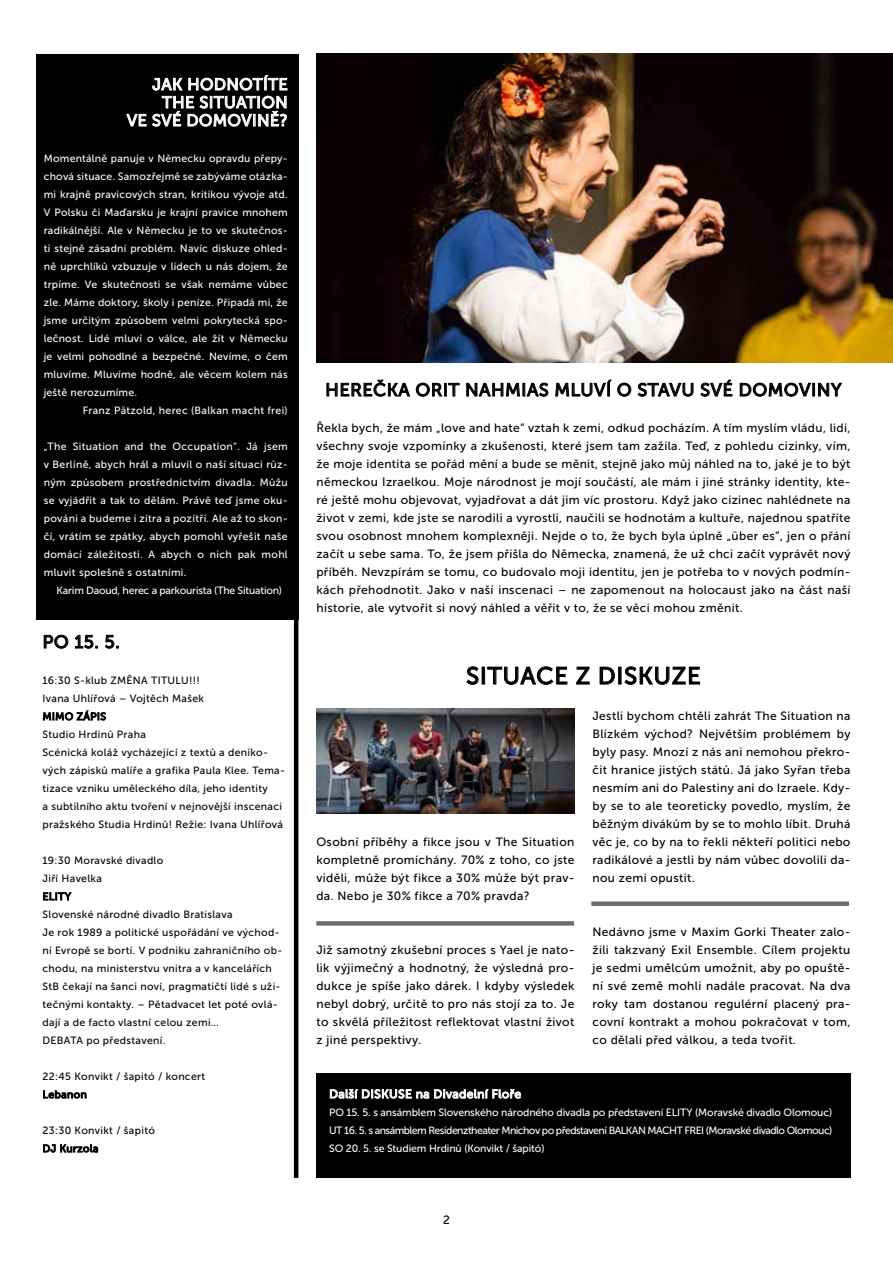
<style>
.page{position:relative;width:893px;height:1263px;background:#fff}
.page>*{position:absolute;margin:0;border:0;box-sizing:border-box;transform-origin:0 0}
.t1{font:24px "Museo Sans 500";letter-spacing:.03em;color:#000}
.t2{font:18px "Museo Sans 500";letter-spacing:.03em;color:#000}
.t3{font:16.5px/18px "Museo Sans 500";letter-spacing:.02em;color:#fff;text-align:right}
.t4{font:12px/18px "Museo Sans 500";letter-spacing:.03em;color:#000;text-align:justify}
.t5{font:12px "Museo Sans 500";letter-spacing:.03em;color:#fff}
.t6{font:10.5px/18px "Museo Sans 500";letter-spacing:.02em;color:#fff;text-align:justify}
.t7{font:10.5px/18px "Museo Sans 500";letter-spacing:.03em;color:#000}
.t8{font:10.5px "Museo Sans 500";letter-spacing:-.02em;color:#fff}
</style>
<div class="page">
<svg style="left:326px;top:380px;width:84px;height:17px"></svg>
<svg style="left:416px;top:382px;width:44px;height:15px"></svg>
<svg style="left:466px;top:382px;width:82px;height:15px"></svg>
<svg style="left:555px;top:380px;width:76px;height:17px"></svg>
<svg style="left:637px;top:382px;width:57px;height:15px"></svg>
<svg style="left:700px;top:380px;width:33px;height:17px"></svg>
<svg style="left:740px;top:382px;width:102px;height:15px"></svg>
<svg style="left:44px;top:634px;width:24px;height:15px"></svg>
<svg style="left:75px;top:635px;width:23px;height:14px"></svg>
<svg style="left:105px;top:635px;width:14px;height:14px"></svg>
<svg style="left:43px;top:710px;width:63px;height:10px"></svg>
<svg style="left:43px;top:892px;width:28px;height:8px"></svg>
<svg style="left:43px;top:1090px;width:43px;height:8px"></svg>
<svg style="left:43px;top:1144px;width:55px;height:8px"></svg>
<hr style="left:294px;top:619px;width:4px;height:559px;background:#000">
<div style="left:36px;top:54px;width:262px;height:565px;background:#000"></div>
<svg style="left:152px;top:78px;width:30px;height:12px"></svg>
<svg style="left:188px;top:75px;width:99px;height:15px"></svg>
<svg style="left:126px;top:114px;width:20px;height:12px"></svg>
<svg style="left:152px;top:96px;width:135px;height:30px"></svg>
<div style="left:316px;top:1074px;width:534px;height:104px;background:#000"></div>
<svg style="left:330px;top:1089px;width:191px;height:9px"></svg>
<svg style="left:466px;top:666px;width:13px;height:19px"></svg>
<div style="left:482px;top:667px;width:3px;height:17px;border:1px solid #000"></div>
<svg style="left:487px;top:666px;width:80px;height:19px"></svg>
<svg style="left:576px;top:666px;width:14px;height:19px"></svg>
<svg style="left:600px;top:666px;width:15px;height:19px"></svg>
<div style="left:618px;top:667px;width:3px;height:17px;border:1px solid #000"></div>
<svg style="left:624px;top:666px;width:76px;height:19px"></svg>
<div style="left:316px;top:921px;width:258px;height:5px;background:#6d6e71"></div>
<div style="left:591px;top:901px;width:258px;height:5px;background:#6d6e71"></div>
<img style="left:316px;top:709px;width:258px;height:105px">
<img style="left:316px;top:54px;width:577px;height:309px">
<h3 class="t3" style="left:127px;top:75px;width:162px">JAK HODNOTÍTE<br>THE SITUATION<br>VE SVÉ DOMOVINĚ?</h3>
<p class="t6" style="left:44px;top:149px;width:245px">Momentálně panuje v Německu opravdu přepy&shy;chová situace. Samozřejmě se zabýváme otázka&shy;mi krajně pravicových stran, kritikou vývoje atd.<br>V Polsku či Maďarsku je krajní pravice mnohem radikálnější. Ale v Německu je to ve skutečnos&shy;ti stejně zásadní problém. Navíc diskuze ohled&shy;ně uprchlíků vzbuzuje v lidech u nás dojem, že trpíme. Ve skutečnosti se však nemáme vůbec zle. Máme doktory, školy i peníze. Připadá mi, že jsme určitým způsobem velmi pokrytecká spo&shy;lečnost. Lidé mluví o válce, ale žít v Německu je velmi pohodlné a bezpečné. Nevíme, o čem mluvíme. Mluvíme hodně, ale věcem kolem nás ještě nerozumíme.</p>
<p class="t6" style="left:83px;top:401px;width:206px">Franz Pätzold, herec (Balkan macht frei)</p>
<p class="t6" style="left:44px;top:437px;width:245px">„The Situation and the Occupation“. Já jsem v Berlíně, abych hrál a mluvil o naší situaci růz&shy;ným způsobem prostřednictvím divadla. Můžu se vyjádřit a tak to dělám. Právě teď jsme oku&shy;pováni a budeme i zítra a pozítří. Ale až to skon&shy;čí, vrátím se zpátky, abych pomohl vyřešit naše domácí záležitosti. A abych o nich pak mohl mluvit spolešně s ostatními.</p>
<p class="t8" style="left:57px;top:585px;width:227px">Karim Daoud, herec a parkourista (The Situation)</p>
<h2 class="t2" style="left:43px;top:632px;width:79px">PO 15. 5.</h2>
<p class="t7" style="left:43px;top:671px;width:244px">16:30 S-klub ZMĚNA TITULU!!!<br>Ivana Uhlířová – Vojtěch Mašek<br>MIMO ZÁPIS<br>Studio Hrdinů Praha<br>Scénická koláž vycházející z textů a deníko&shy;vých zápisků malíře a grafika Paula Klee. Tema&shy;tizace vzniku uměleckého díla, jeho identity<br>a subtilního aktu tvoření v nejnovější inscenaci pražského Studia Hrdinů! Režie: Ivana Uhlířová</p>
<p class="t7" style="left:43px;top:851px;width:241px">19:30 Moravské divadlo<br>Jiří Havelka<br>ELITY<br>Slovenské národné divadlo Bratislava<br>Je rok 1989 a politické uspořádání ve východ&shy;ní Evropě se bortí. V podniku zahraničního ob&shy;chodu, na ministerstvu vnitra a v kancelářích StB čekají na šanci noví, pragmatičtí lidé s uži&shy;tečnými kontakty. – Pětadvacet let poté ovlá&shy;dají a de facto vlastní celou zemi…<br>DEBATA po představení.</p>
<p class="t7" style="left:43px;top:1067px;width:164px">22:45 Konvikt / šapitó / koncert<br>Lebanon</p>
<p class="t7" style="left:43px;top:1121px;width:114px">23:30 Konvikt / šapitó<br>DJ Kurzola</p>
<h2 class="t2" style="left:325px;top:380px;width:518px">HEREČKA ORIT NAHMIAS MLUVÍ O STAVU SVÉ DOMOVINY</h2>
<p class="t4" style="left:316px;top:419px;width:536px">Řekla bych, že mám „love and hate“ vztah k zemi, odkud pocházím. A tím myslím vládu, lidi, všechny svoje vzpomínky a zkušenosti, které jsem tam zažila. Teď, z pohledu cizinky, vím, že moje identita se pořád mění a bude se měnit, stejně jako můj náhled na to, jaké je to být německou Izraelkou. Moje národnost je mojí součástí, ale mám i jiné stránky identity, kte&shy;ré ještě mohu objevovat, vyjadřovat a dát jim víc prostoru. Když jako cizinec nahlédnete na život v zemi, kde jste se narodili a vyrostli, naučili se hodnotám a kultuře, najednou spatříte svou osobnost mnohem komplexněji. Nejde o to, že bych byla úplně „über es“, jen o přání začít u sebe sama. To, že jsem přišla do Německa, znamená, že už chci začít vyprávět nový příběh. Nevzpírám se tomu, co budovalo moji identitu, jen je potřeba to v nových podmín&shy;kách přehodnotit. Jako v naší inscenaci – ne zapomenout na holocaust jako na část naší historie, ale vytvořit si nový náhled a věřit v to, že se věci mohou změnit.</p>
<h1 class="t1" style="left:466px;top:663px;width:236px">SITUACE Z DISKUZE</h1>
<p class="t4" style="left:316px;top:833px;width:259px">Osobní příběhy a fikce jsou v The Situation kompletně promíchány. 70% z toho, co jste viděli, může být fikce a 30% může být prav&shy;da. Nebo je 30% fikce a 70% pravda?</p>
<p class="t4" style="left:316px;top:941px;width:260px">Již samotný zkušební proces s Yael je nato&shy;lik výjimečný a hodnotný, že výsledná pro&shy;dukce je spíše jako dárek. I kdyby výsledek nebyl dobrý, určitě to pro nás stojí za to. Je to skvělá příležitost reflektovat vlastní život z jiné perspektivy.</p>
<p class="t4" style="left:592px;top:707px;width:260px">Jestli bychom chtěli zahrát The Situation na Blízkém východ? Největším problémem by byly pasy. Mnozí z nás ani nemohou překro&shy;čit hranice jistých států. Já jako Syřan třeba nesmím ani do Palestiny ani do Izraele. Kdy&shy;by se to ale teoreticky povedlo, myslím, že běžným divákům by se to mohlo líbit. Druhá věc je, co by na to řekli někteří politici nebo radikálové a jestli by nám vůbec dovolili da&shy;nou zemi opustit.</p>
<p class="t4" style="left:592px;top:923px;width:260px">Nedávno jsme v Maxim Gorki Theater zalo&shy;žili takzvaný Exil Ensemble. Cílem projektu je sedmi umělcům umožnit, aby po opuště&shy;ní své země mohli nadále pracovat. Na dva roky tam dostanou regulérní placený pra&shy;covní kontrakt a mohou pokračovat v tom, co dělali před válkou, a teda tvořit.</p>
<p class="t5" style="left:329px;top:1087px;width:193px">Další DISKUSE na Divadelní Floře</p>
<p class="t6" style="left:329px;top:1103px;width:505px">PO 15. 5. s ansámblem Slovenského národného divadla po představení ELITY (Moravské divadlo Olomouc)<br>UT 16. 5. s ansámblem Residenztheater Mnichov po představení BALKAN MACHT FREI (Moravské divadlo Olomouc)<br>SO 20. 5. se Studiem Hrdinů (Konvikt / šapitó)</p>
<p class="t4" style="left:443px;top:1211px;width:8px">2</p>
</div>
